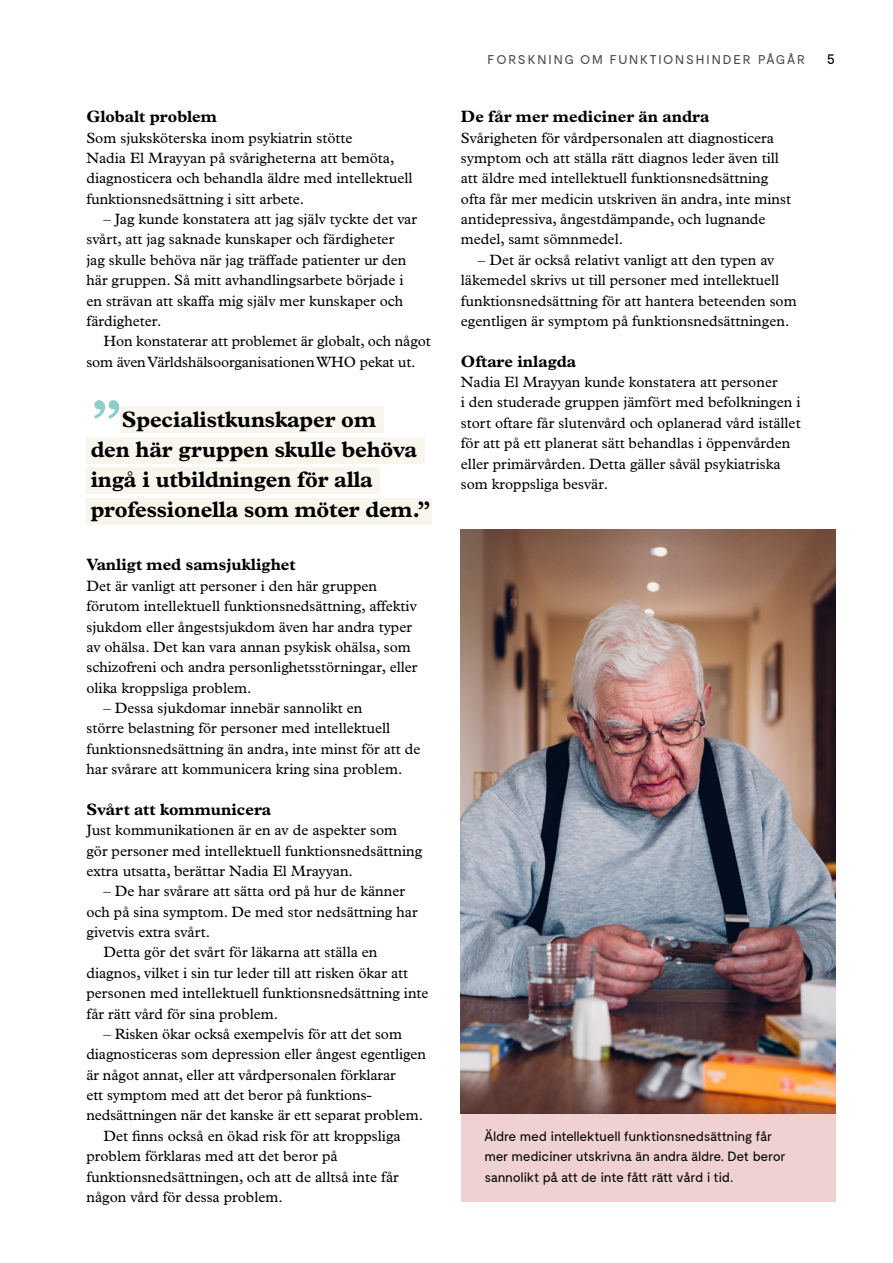
<style>
.page{position:relative;width:893px;height:1263px;background:#fff}
.page>*{position:absolute;margin:0;border:0;box-sizing:border-box;transform-origin:0 0}
.Citat{font:700 condensed 60px "Plantin Std";color:#91cec9}
.Citat-2{font:700 22.5px/30px "Plantin Std";letter-spacing:-.01em;color:#000}
.H2_-_Mellanrubrik{font:700 16.5px "Plantin Std";color:#000}
.Brödtext_Plantin{font:15px/20.4px "Plantin Std";color:#000}
.Brödtext_Plantin_-_u{font:15px/20.4px "Plantin Std";color:#000}
.t1{font:15px "Moderat";color:#000}
.Bild-_och_faktatext{font:13.5px/20.4px "Moderat";letter-spacing:-.025em;color:#000}
.t2{font:12.75px "Moderat";letter-spacing:.14em;color:#4b4744}
</style>
<div class="page">
<div style="left:461px;top:1110px;width:374px;height:92px;background:#f0d1d1"></div>
<div style="left:86px;top:497px;width:346px;height:27px;background:#f8f5ec"></div>
<div style="left:86px;top:467px;width:293px;height:27px;background:#f8f5ec"></div>
<div style="left:86px;top:437px;width:339px;height:27px;background:#f8f5ec"></div>
<div style="left:120px;top:406px;width:264px;height:27px;background:#f8f5ec"></div>
<img style="left:461px;top:530px;width:374px;height:583px">
<h2 class="H2_-_Mellanrubrik" style="left:86px;top:107px;width:132px">Globalt problem</h2>
<p class="Brödtext_Plantin_-_u" style="left:86px;top:127px;width:328px">Som sjuksköterska inom psykiatrin stötte<br>Nadia El Mrayyan på svårigheterna att bemöta, diagnosticera och behandla äldre med intellektuell funktionsnedsättning i sitt arbete.</p>
<p class="Brödtext_Plantin" style="left:86px;top:209px;width:332px;text-indent:17px">– Jag kunde konstatera att jag själv tyckte det var svårt, att jag saknade kunskaper och färdigheter<br>jag skulle behöva när jag träffade patienter ur den här gruppen. Så mitt avhandlingsarbete började i en strävan att skaffa mig själv mer kunskaper och färdigheter.</p>
<p class="Brödtext_Plantin" style="left:86px;top:331px;width:346px;text-indent:17px">Hon konstaterar att problemet är globalt, och något som även Världshälsoorganisationen WHO pekat ut.</p>
<p class="Citat" style="left:91px;top:386px;width:33px">”</p>
<p class="Citat-2" style="left:91px;top:404px;width:342px;text-indent:31px">Specialistkunskaper om<br>den här gruppen skulle behöva ingå i utbildningen för alla professionella som möter dem.”</p>
<p class="t2" style="left:488px;top:53px;width:319px">FORSKNING OM FUNKTIONSHINDER PÅGÅR</p>
<p class="t1" style="left:827px;top:50px;width:10px">5</p>
<h2 class="H2_-_Mellanrubrik" style="left:461px;top:107px;width:250px">De får mer mediciner än andra</h2>
<p class="Brödtext_Plantin_-_u" style="left:461px;top:127px;width:332px">Svårigheten för vårdpersonalen att diagnosticera symptom och att ställa rätt diagnos leder även till att äldre med intellektuell funktionsnedsättning ofta får mer medicin utskriven än andra, inte minst antidepressiva, ångestdämpande, och lugnande medel, samt sömnmedel.</p>
<p class="Brödtext_Plantin" style="left:461px;top:250px;width:337px;text-indent:17px">– Det är också relativt vanligt att den typen av läkemedel skrivs ut till personer med intellektuell funktionsnedsättning för att hantera beteenden som egentligen är symptom på funktionsnedsättningen.</p>
<h2 class="H2_-_Mellanrubrik" style="left:461px;top:351px;width:117px">Oftare inlagda</h2>
<p class="Brödtext_Plantin_-_u" style="left:461px;top:372px;width:341px">Nadia El Mrayyan kunde konstatera att personer<br>i den studerade gruppen jämfört med befolkningen i stort oftare får slutenvård och oplanerad vård istället för att på ett planerat sätt behandlas i öppenvården eller primärvården. Detta gäller såväl psykiatriska som kroppsliga besvär.</p>
<h2 class="H2_-_Mellanrubrik" style="left:86px;top:555px;width:211px">Vanligt med samsjuklighet</h2>
<p class="Brödtext_Plantin_-_u" style="left:86px;top:576px;width:333px">Det är vanligt att personer i den här gruppen förutom intellektuell funktionsnedsättning, affektiv sjukdom eller ångestsjukdom även har andra typer av ohälsa. Det kan vara annan psykisk ohälsa, som schizofreni och andra personlighetsstörningar, eller olika kroppsliga problem.</p>
<p class="Brödtext_Plantin" style="left:86px;top:698px;width:335px;text-indent:17px">– Dessa sjukdomar innebär sannolikt en<br>större belastning för personer med intellektuell funktionsnedsättning än andra, inte minst för att de har svårare att kommunicera kring sina problem.</p>
<h2 class="H2_-_Mellanrubrik" style="left:86px;top:799px;width:186px">Svårt att kommunicera</h2>
<p class="Brödtext_Plantin_-_u" style="left:86px;top:820px;width:337px">Just kommunikationen är en av de aspekter som<br>gör personer med intellektuell funktionsnedsättning extra utsatta, berättar Nadia El Mrayyan.</p>
<p class="Brödtext_Plantin" style="left:86px;top:881px;width:333px;text-indent:17px">– De har svårare att sätta ord på hur de känner och på sina symptom. De med stor nedsättning har givetvis extra svårt.</p>
<p class="Brödtext_Plantin" style="left:86px;top:942px;width:344px;text-indent:17px">Detta gör det svårt för läkarna att ställa en diagnos, vilket i sin tur leder till att risken ökar att personen med intellektuell funktionsnedsättning inte får rätt vård för sina problem.</p>
<p class="Brödtext_Plantin" style="left:86px;top:1024px;width:341px;text-indent:17px">– Risken ökar också exempelvis för att det som diagnosticeras som depression eller ångest egentligen är något annat, eller att vårdpersonalen förklarar<br>ett symptom med att det beror på funktions&shy;nedsättningen när det kanske är ett separat problem.</p>
<p class="Brödtext_Plantin" style="left:86px;top:1125px;width:316px;text-indent:17px">Det finns också en ökad risk för att kroppsliga problem förklaras med att det beror på funktionsnedsättningen, och att de alltså inte får någon vård för dessa problem.</p>
<p class="Bild-_och_faktatext" style="left:484px;top:1126px;width:303px">Äldre med intellektuell funktionsnedsättning får mer mediciner utskrivna än andra äldre. Det beror sannolikt på att de inte fått rätt vård i tid.</p>
</div>
